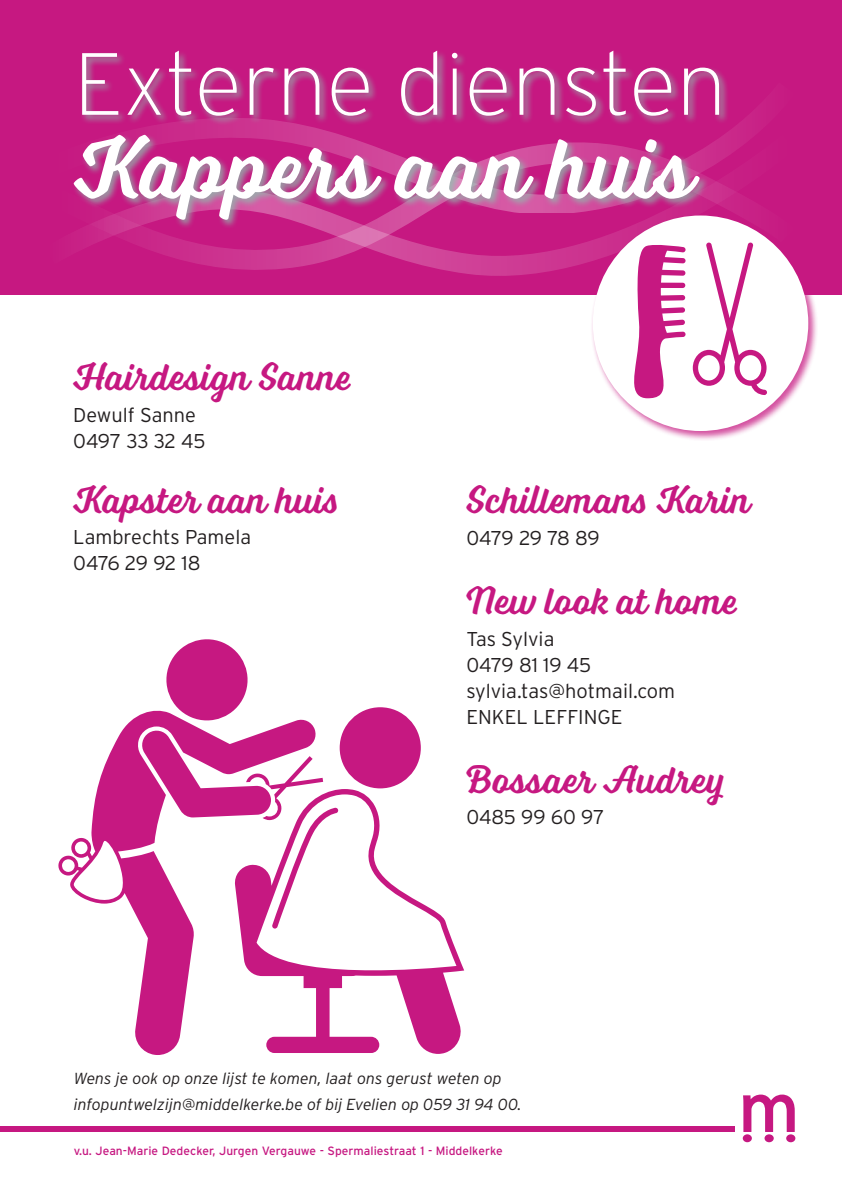
<style>
.page{position:relative;width:842px;height:1191px;background:#fff}
.page>*{position:absolute;margin:0;border:0;box-sizing:border-box;transform-origin:0 0}
.t1{font:90px "Voltage";color:#fff}
.t2{font:200 88px "Interstate";color:#fff}
.t3{font:40px "Voltage";color:#c61881}
.t4{font:300 20px/26px "Interstate";color:#231f20}
.t5{font:300 20px "Interstate";letter-spacing:-.025em;color:#231f20}
.t6{font:italic 300 16px/26px "Interstate";color:#231f20}
.t7{font:12px "Interstate";color:#c61881}
</style>
<div class="page">
<div style="left:0;top:0;width:842px;height:295px;background:#c61881"></div>
<svg style="left:83px;top:132px;width:672px;height:144px"></svg>
<div style="left:72px;top:49px;width:657px;height:181px;background:#8ebeae;opacity:.75"></div>
<div style="left:591px;top:213px;width:227px;height:228px;background:#c61881;opacity:.75"></div>
<div style="left:593px;top:215px;width:215px;height:216px;background:#fff;border-radius:50%"></div>
<div style="left:743px;top:1134px;width:9px;height:8px;background:#c61881;border-radius:50%"></div>
<div style="left:764px;top:1134px;width:10px;height:8px;background:#c61881;border-radius:50%"></div>
<div style="left:786px;top:1134px;width:9px;height:8px;background:#c61881;border-radius:50%"></div>
<svg style="left:743px;top:1094px;width:52px;height:38px"></svg>
<div style="left:0;top:1125px;width:734px;height:6px;background:#c61881"></div>
<svg style="left:58px;top:715px;width:136px;height:340px"></svg>
<div style="left:340px;top:707px;width:81px;height:81px;background:#c61881;border-radius:50%"></div>
<svg style="left:240px;top:789px;width:224px;height:265px"></svg>
<svg style="left:140px;top:639px;width:198px;height:289px"></svg>
<svg style="left:634px;top:245px;width:52px;height:153px"></svg>
<svg style="left:693px;top:242px;width:74px;height:153px"></svg>
<h2 class="t2" style="left:74px;top:36px;width:654px">Externe diensten</h2>
<h1 class="t1" style="left:74px;top:114px;width:618px">Kappers aan huis</h1>
<h3 class="t3" style="left:73px;top:353px;width:280px">Hairdesign Sanne</h3>
<p class="t4" style="left:73px;top:401px;width:134px">Dewulf Sanne<br>0497 33 32 45</p>
<h3 class="t3" style="left:73px;top:475px;width:267px">Kapster aan huis</h3>
<p class="t4" style="left:73px;top:524px;width:179px">Lambrechts Pamela<br>0476 29 92 18</p>
<h3 class="t3" style="left:466px;top:476px;width:286px">Schillemans Karin</h3>
<p class="t5" style="left:466px;top:527px;width:135px">0479 29 78 89</p>
<h3 class="t3" style="left:466px;top:577px;width:273px">New look at home</h3>
<p class="t4" style="left:466px;top:625px;width:210px">Tas Sylvia<br>0479 81 19 45 sylvia.tas@hotmail.com<br>ENKEL LEFFINGE</p>
<h3 class="t3" style="left:466px;top:755px;width:260px">Bossaer Audrey</h3>
<p class="t4" style="left:466px;top:804px;width:140px">0485 99 60 97</p>
<p class="t6" style="left:74px;top:1064px;width:449px">Wens je ook op onze lijst te komen, laat ons gerust weten op infopuntwelzijn@middelkerke.be of bij Evelien op 059 31 94 00.</p>
<p class="t7" style="left:74px;top:1144px;width:430px">v.u. Jean-Marie Dedecker, Jurgen Vergauwe - Spermaliestraat 1 - Middelkerke</p>
</div>
